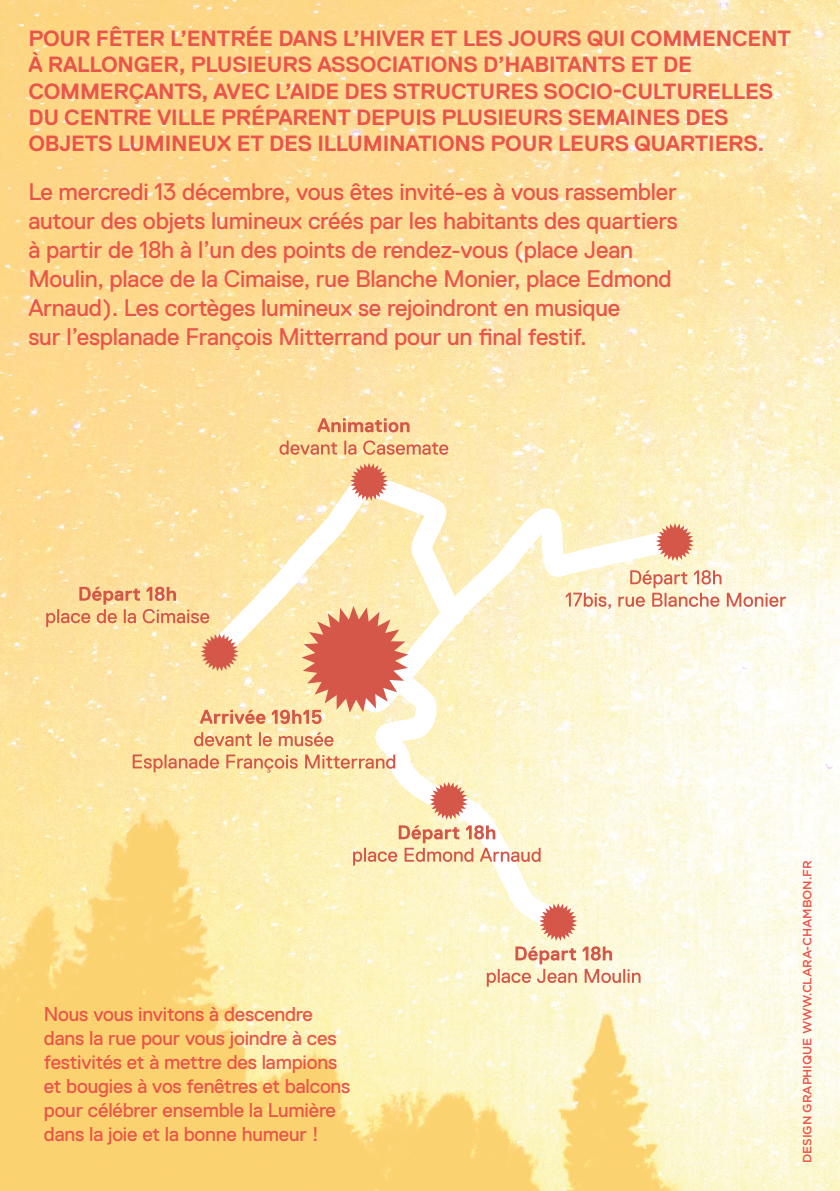
<style>
.page{position:relative;width:840px;height:1191px;background:#fff}
.page>*{position:absolute;margin:0;border:0;box-sizing:border-box;transform-origin:0 0}
.t1{font:24px/28.8px "Replica";letter-spacing:-.01em;color:#ea554b}
.t2{font:700 22px/26.4px "Replica";letter-spacing:-.01em;color:#ea554b}
.t3{font:20px/24px "Replica";letter-spacing:-.01em;color:#ea554b}
.t4{font:500 12px "Gotham";letter-spacing:-.01em;color:#ea554b}
</style>
<div class="page">
<img style="left:0;top:0;width:839px;height:1191px">
<svg style="left:465px;top:507px;width:206px;height:205px"></svg>
<svg style="left:374px;top:670px;width:183px;height:254px;background:#fcf6cf"></svg>
<svg style="left:353px;top:825px;width:187px;height:40px;background:#f4d5b2"></svg>
<svg style="left:565px;top:592px;width:45px;height:17px"></svg>
<svg style="left:618px;top:570px;width:167px;height:37px;background:#f4d7be"></svg>
<svg style="left:317px;top:418px;width:92px;height:14px"></svg>
<svg style="left:279px;top:440px;width:58px;height:15px"></svg>
<svg style="left:344px;top:440px;width:12px;height:15px"></svg>
<svg style="left:363px;top:440px;width:85px;height:15px"></svg>
<svg style="left:194px;top:732px;width:57px;height:14px"></svg>
<svg style="left:259px;top:732px;width:13px;height:14px"></svg>
<svg style="left:278px;top:732px;width:55px;height:14px"></svg>
<svg style="left:133px;top:754px;width:86px;height:18px;background:#f0bc8a"></svg>
<svg style="left:226px;top:754px;width:71px;height:18px"></svg>
<svg style="left:305px;top:754px;width:90px;height:14px"></svg>
<svg style="left:46px;top:463px;width:419px;height:261px;background:#f9daa6"></svg>
<svg style="left:486px;top:903px;width:154px;height:83px;background:#f5dcbe"></svg>
<svg style="left:429px;top:782px;width:38px;height:37px"></svg>
<svg style="left:655px;top:523px;width:38px;height:38px"></svg>
<p class="t2" style="left:28px;top:25px;width:763px">POUR FÊTER L’ENTRÉE DANS L’HIVER ET LES JOURS QUI COMMENCENT À RALLONGER, PLUSIEURS ASSOCIATIONS D’HABITANTS ET DE COMMERÇANTS, AVEC L’AIDE DES STRUCTURES SOCIO-CULTURELLES DU CENTRE VILLE PRÉPARENT DEPUIS PLUSIEURS SEMAINES DES OBJETS LUMINEUX ET DES ILLUMINATIONS POUR LEURS QUARTIERS.</p>
<p class="t1" style="left:28px;top:178px;width:650px">Le mercredi 13 décembre, vous êtes invité-es à vous rassembler autour des objets lumineux créés par les habitants des quartiers à partir de 18h à l’un des points de rendez-vous (place Jean Moulin, place de la Cimaise, rue Blanche Monier, place Edmond Arnaud). Les cortèges lumineux se rejoindront en musique<br>sur l’esplanade François Mitterrand pour un final festif.</p>
<p class="t3" style="left:44px;top:1002px;width:308px">Nous vous invitons à descendre dans la rue pour vous joindre à ces festivités et à mettre des lampions et bougies à vos fenêtres et balcons pour célébrer ensemble la Lumière dans la joie et la bonne humeur !</p>
<p class="t4" style="left:800px;top:1163px;width:304px;rotate:-90deg">DESIGN GRAPHIQUE WWW.CLARA-CHAMBON.FR</p>
</div>
